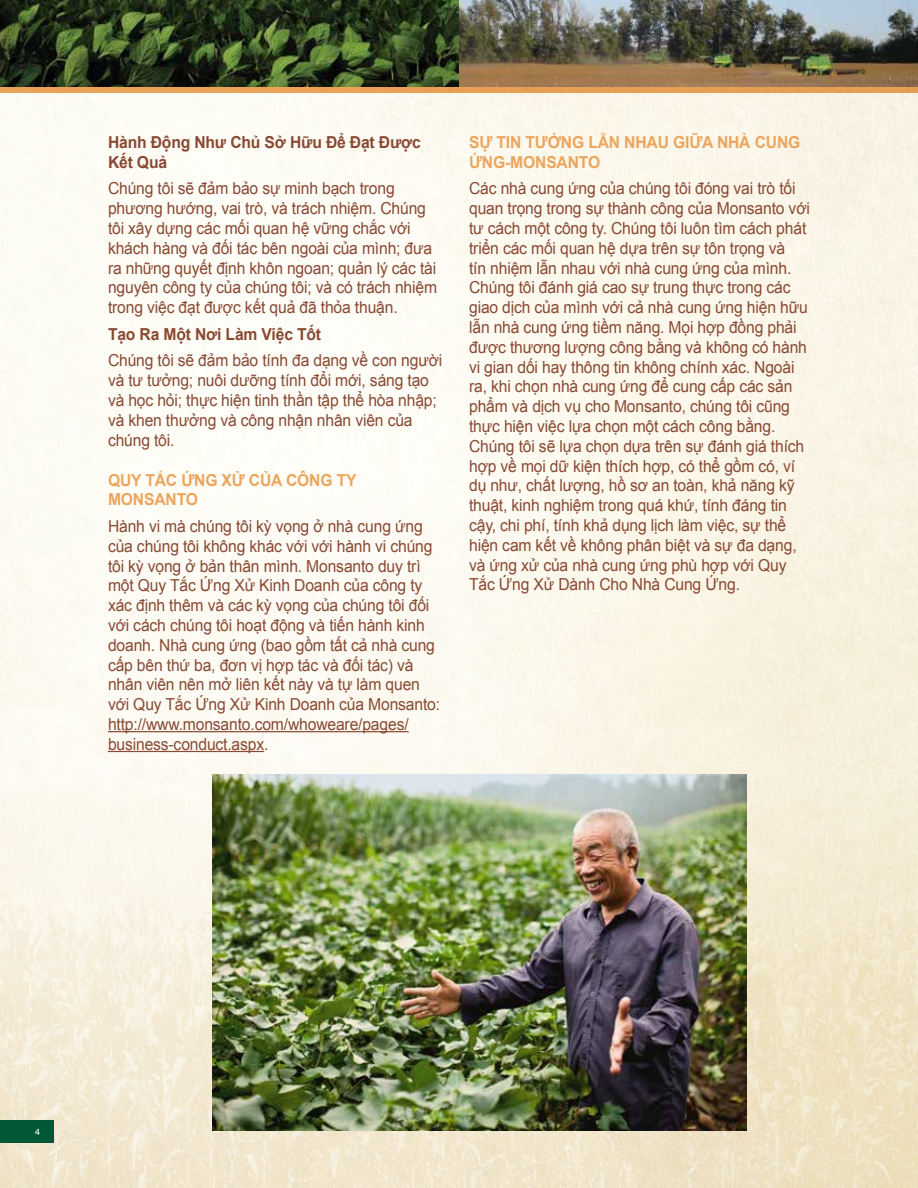
<style>
.page{position:relative;width:918px;height:1188px;background:#fff}
.page>*{position:absolute;margin:0;border:0;box-sizing:border-box;transform-origin:0 0}
.t1{font:16.5px/19.8px "Arial";letter-spacing:-.01em;color:#894933;scale:.95 1}
.t2{font:700 16.5px/19.8px "Arial";letter-spacing:-.01em;color:#eca55d;scale:.95 1}
.t3{font:700 16.5px/19.8px "Arial";letter-spacing:-.01em;color:#894933;scale:.95 1}
.t4{font:9px "Arial";color:#fff}
</style>
<div class="page">
<img style="left:0;top:93px;width:918px;height:1095px">
<div style="left:0;top:1120px;width:54px;height:23px;background:#005837"></div>
<div style="left:0;top:81px;width:918px;height:12px;background:#e9a056"></div>
<hr style="left:108px;top:731px;width:301px;height:1px;background:#894933">
<hr style="left:108px;top:751px;width:156px;height:1px;background:#894933">
<img style="left:212px;top:774px;width:534px;height:356px">
<img style="left:0;top:0;width:918px;height:87px">
<p class="t3" style="left:108px;top:133px;width:331px">Hành Động Như Chủ Sở Hữu Để Đạt Được<br>Kết Quả</p>
<p class="t1" style="left:108px;top:179px;width:348px">Chúng tôi sẽ đảm bảo sự minh bạch trong phương hướng, vai trò, và trách nhiệm. Chúng tôi xây dựng các mối quan hệ vững chắc với khách hàng và đối tác bên ngoài của mình; đưa ra những quyết định khôn ngoan; quản lý các tài nguyên công ty của chúng tôi; và có trách nhiệm trong việc đạt được kết quả đã thỏa thuận.</p>
<p class="t3" style="left:108px;top:325px;width:226px">Tạo Ra Một Nơi Làm Việc Tốt</p>
<p class="t1" style="left:108px;top:351px;width:353px">Chúng tôi sẽ đảm bảo tính đa dạng về con người và tư tưởng; nuôi dưỡng tính đổi mới, sáng tạo và học hỏi; thực hiện tinh thần tập thể hòa nhập; và khen thưởng và công nhận nhân viên của chúng tôi.</p>
<p class="t2" style="left:108px;top:470px;width:263px">QUY TẮC ỨNG XỬ CỦA CÔNG TY<br>MONSANTO</p>
<p class="t1" style="left:108px;top:516px;width:351px">Hành vi mà chúng tôi kỳ vọng ở nhà cung ứng của chúng tôi không khác với với hành vi chúng tôi kỳ vọng ở bản thân mình. Monsanto duy trì một Quy Tắc Ứng Xử Kinh Doanh của công ty xác định thêm và các kỳ vọng của chúng tôi đối với cách chúng tôi hoạt động và tiến hành kinh doanh. Nhà cung ứng (bao gồm tất cả nhà cung cấp bên thứ ba, đơn vị hợp tác và đối tác) và nhân viên nên mở liên kết này và tự làm quen với Quy Tắc Ứng Xử Kinh Doanh của Monsanto: http://www.monsanto.com/whoweare/pages/ business-conduct.aspx.</p>
<p class="t2" style="left:469px;top:133px;width:350px">SỰ TIN TƯỞNG LẪN NHAU GIỮA NHÀ CUNG<br>ỨNG-MONSANTO</p>
<p class="t1" style="left:469px;top:179px;width:360px">Các nhà cung ứng của chúng tôi đóng vai trò tối quan trọng trong sự thành công của Monsanto với tư cách một công ty. Chúng tôi luôn tìm cách phát triển các mối quan hệ dựa trên sự tôn trọng và<br>tín nhiệm lẫn nhau với nhà cung ứng của mình.<br>Chúng tôi đánh giá cao sự trung thực trong các giao dịch của mình với cả nhà cung ứng hiện hữu lẫn nhà cung ứng tiềm năng. Mọi hợp đồng phải được thương lượng công bằng và không có hành vi gian dối hay thông tin không chính xác. Ngoài ra, khi chọn nhà cung ứng để cung cấp các sản phẩm và dịch vụ cho Monsanto, chúng tôi cũng thực hiện việc lựa chọn một cách công bằng.<br>Chúng tôi sẽ lựa chọn dựa trên sự đánh giá thích hợp về mọi dữ kiện thích hợp, có thể gồm có, ví dụ như, chất lượng, hồ sơ an toàn, khả năng kỹ thuật, kinh nghiệm trong quá khứ, tính đáng tin cậy, chi phí, tính khả dụng lịch làm việc, sự thể hiện cam kết về không phân biệt và sự đa dạng, và ứng xử của nhà cung ứng phù hợp với Quy Tắc Ứng Xử Dành Cho Nhà Cung Ứng.</p>
<p class="t4" style="left:35px;top:1125px;width:7px">4</p>
</div>
